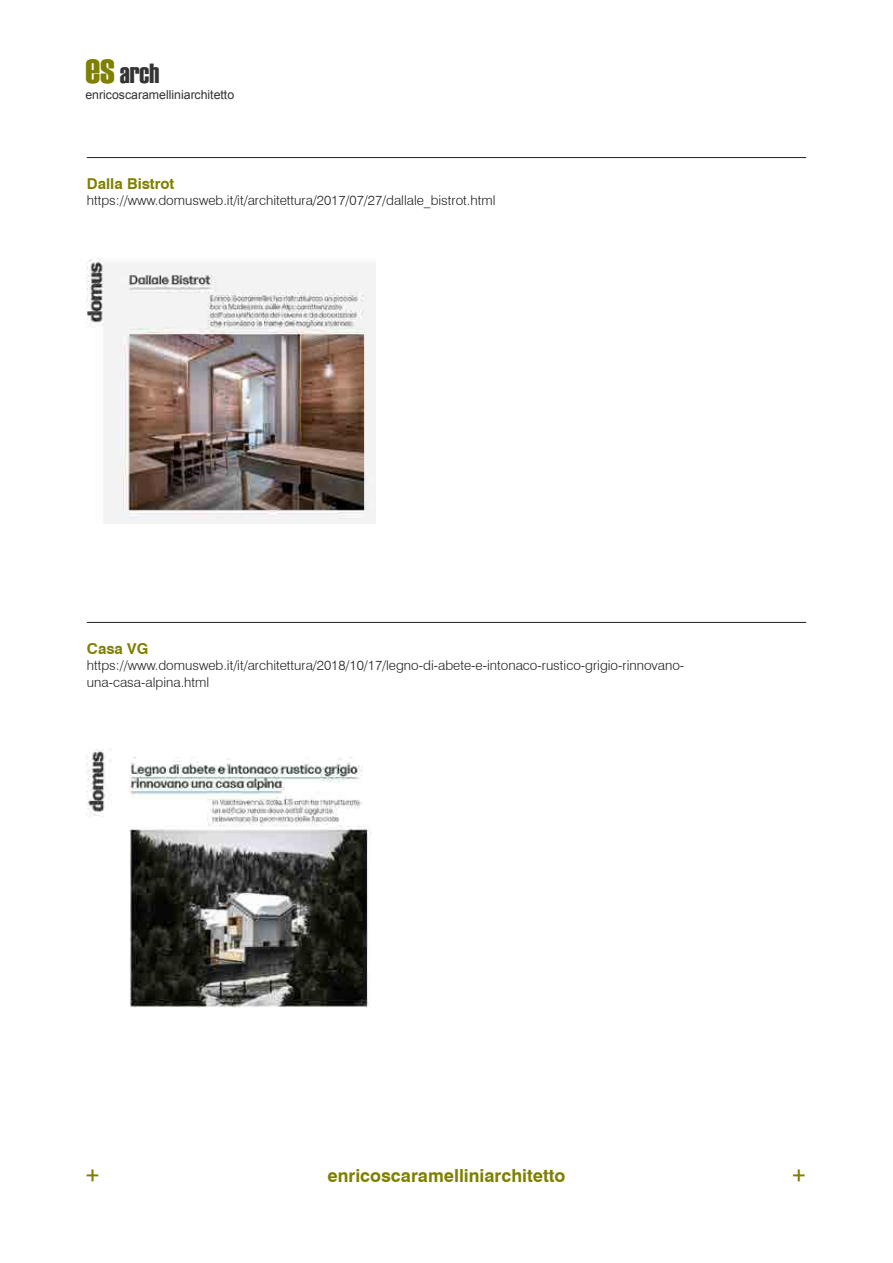
<style>
.page{position:relative;width:893px;height:1263px;background:#fff}
.page>*{position:absolute;margin:0;border:0;box-sizing:border-box;transform-origin:0 0}
.t1{font:27.6px "Haettenschweiler";color:#333}
.t2{font:24.45px "Arial";color:#7f7f00}
.t3{font:700 18px "Swiss 721 BT";color:#7f7f00}
.t4{font:700 15px "Swiss 721 BT";color:#7f7f00}
.t5{font:300 13.5px/16.2px "Swiss 721 BT";color:#231f20}
.t6{font:12.3px "Arial";color:#333}
.s1{font-size:41.4px;color:#7f7f00}
</style>
<div class="page">
<hr style="left:87px;top:157px;width:719px;height:1px;background:#231f20">
<img style="left:87px;top:259px;width:288px;height:264px">
<img style="left:87px;top:748px;width:284px;height:260px">
<hr style="left:87px;top:622px;width:719px;height:1px;background:#231f20">
<h1 class="t1" style="left:85px;top:54px;width:75px"><span class="s1">es</span> arch</h1>
<p class="t6" style="left:85px;top:87px;width:150px">enricoscaramelliniarchitetto</p>
<p class="t4" style="left:87px;top:175px;width:89px">Dalla Bistrot</p>
<p class="t5" style="left:87px;top:192px;width:410px">https://www.domusweb.it/it/architettura/2017/07/27/dallale_bistrot.html</p>
<p class="t4" style="left:87px;top:640px;width:63px">Casa VG</p>
<p class="t5" style="left:87px;top:657px;width:599px">https://www.domusweb.it/it/architettura/2018/10/17/legno-di-abete-e-intonaco-rustico-grigio-rinnovano&shy;una-casa-alpina.html</p>
<h3 class="t3" style="left:327px;top:1165px;width:240px">enricoscaramelliniarchitetto</h3>
<h2 class="t2" style="left:85px;top:1159px;width:16px">+</h2>
<h2 class="t2" style="left:792px;top:1159px;width:16px">+</h2>
</div>
